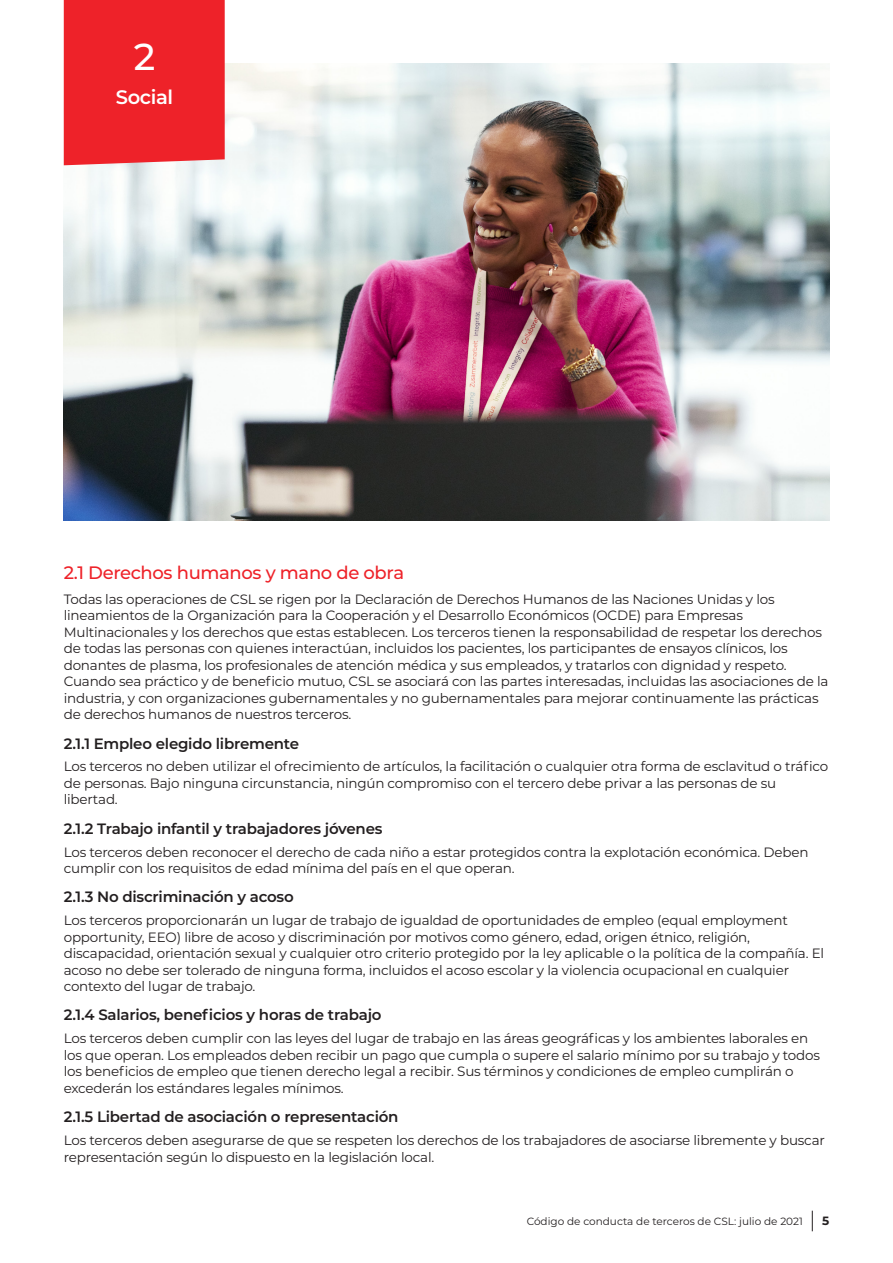
<style>
.page{position:relative;width:893px;height:1263px;background:#fff}
.page>*{position:absolute;margin:0;border:0;box-sizing:border-box;transform-origin:0 0}
.Header_1{font:500 37.5px "Montserrat";color:#fff}
.Header_1-2{font:600 19.5px "Montserrat";letter-spacing:-.02em;color:#fff}
._01__Header_1{font:500 18px "Montserrat";letter-spacing:-.02em;color:#ee2229}
._01__Sub_Head_1{font:600 15px "Montserrat";letter-spacing:-.015em;color:#231f20}
.Main_Body__Last{font:13.5px/16.5px "Montserrat";letter-spacing:-.015em;color:#231f20}
.Main_Body{font:13.5px/16.5px "Montserrat";letter-spacing:-.015em;color:#231f20}
.t1{font:700 12px "Montserrat";color:#231f20}
.t2{font:10.5px "Montserrat";color:#231f20}
</style>
<div class="page">
<svg style="left:812px;top:1211px;width:1px;height:20px"></svg>
<img style="left:64px;top:64px;width:765px;height:457px">
<div style="left:64px;top:0;width:161px;height:165px;background:#ee2229"></div>
<p class="Header_1" style="left:134px;top:31px;width:23px">2</p>
<p class="Header_1-2" style="left:116px;top:83px;width:59px">Social</p>
<p class="_01__Header_1" style="left:64px;top:560px;width:342px">2.1 Derechos humanos y mano de obra</p>
<p class="Main_Body__Last" style="left:64px;top:590px;width:766px">Todas las operaciones de CSL se rigen por la Declaración de Derechos Humanos de las Naciones Unidas y los lineamientos de la Organización para la Cooperación y el Desarrollo Económicos (OCDE) para Empresas Multinacionales y los derechos que estas establecen. Los terceros tienen la responsabilidad de respetar los derechos de todas las personas con quienes interactúan, incluidos los pacientes, los participantes de ensayos clínicos, los donantes de plasma, los profesionales de atención médica y sus empleados, y tratarlos con dignidad y respeto.<br>Cuando sea práctico y de beneficio mutuo, CSL se asociará con las partes interesadas, incluidas las asociaciones de la industria, y con organizaciones gubernamentales y no gubernamentales para mejorar continuamente las prácticas de derechos humanos de nuestros terceros.</p>
<p class="_01__Sub_Head_1" style="left:64px;top:732px;width:237px">2.1.1 Empleo elegido libremente</p>
<p class="Main_Body__Last" style="left:64px;top:758px;width:766px">Los terceros no deben utilizar el ofrecimiento de artículos, la facilitación o cualquier otra forma de esclavitud o tráfico de personas. Bajo ninguna circunstancia, ningún compromiso con el tercero debe privar a las personas de su libertad.</p>
<p class="_01__Sub_Head_1" style="left:64px;top:818px;width:320px">2.1.2 Trabajo infantil y trabajadores jóvenes</p>
<p class="Main_Body__Last" style="left:64px;top:843px;width:746px">Los terceros deben reconocer el derecho de cada niño a estar protegidos contra la explotación económica. Deben cumplir con los requisitos de edad mínima del país en el que operan.</p>
<p class="_01__Sub_Head_1" style="left:64px;top:886px;width:231px">2.1.3 No discriminación y acoso</p>
<p class="Main_Body__Last" style="left:64px;top:912px;width:762px">Los terceros proporcionarán un lugar de trabajo de igualdad de oportunidades de empleo (equal employment opportunity, EEO) libre de acoso y discriminación por motivos como género, edad, origen étnico, religión, discapacidad, orientación sexual y cualquier otro criterio protegido por la ley aplicable o la política de la compañía. El acoso no debe ser tolerado de ninguna forma, incluidos el acoso escolar y la violencia ocupacional en cualquier contexto del lugar de trabajo.</p>
<p class="_01__Sub_Head_1" style="left:64px;top:1004px;width:319px">2.1.4 Salarios, beneficios y horas de trabajo</p>
<p class="Main_Body__Last" style="left:64px;top:1030px;width:758px">Los terceros deben cumplir con las leyes del lugar de trabajo en las áreas geográficas y los ambientes laborales en los que operan. Los empleados deben recibir un pago que cumpla o supere el salario mínimo por su trabajo y todos los beneficios de empleo que tienen derecho legal a recibir. Sus términos y condiciones de empleo cumplirán o excederán los estándares legales mínimos.</p>
<p class="_01__Sub_Head_1" style="left:64px;top:1106px;width:336px">2.1.5 Libertad de asociación o representación</p>
<p class="Main_Body" style="left:64px;top:1131px;width:763px">Los terceros deben asegurarse de que se respeten los derechos de los trabajadores de asociarse libremente y buscar representación según lo dispuesto en la legislación local.</p>
<p class="t2" style="left:527px;top:1214px;width:278px">Código de conducta de terceros de CSL: julio de 2021</p>
<p class="t1" style="left:822px;top:1212px;width:9px">5</p>
</div>
